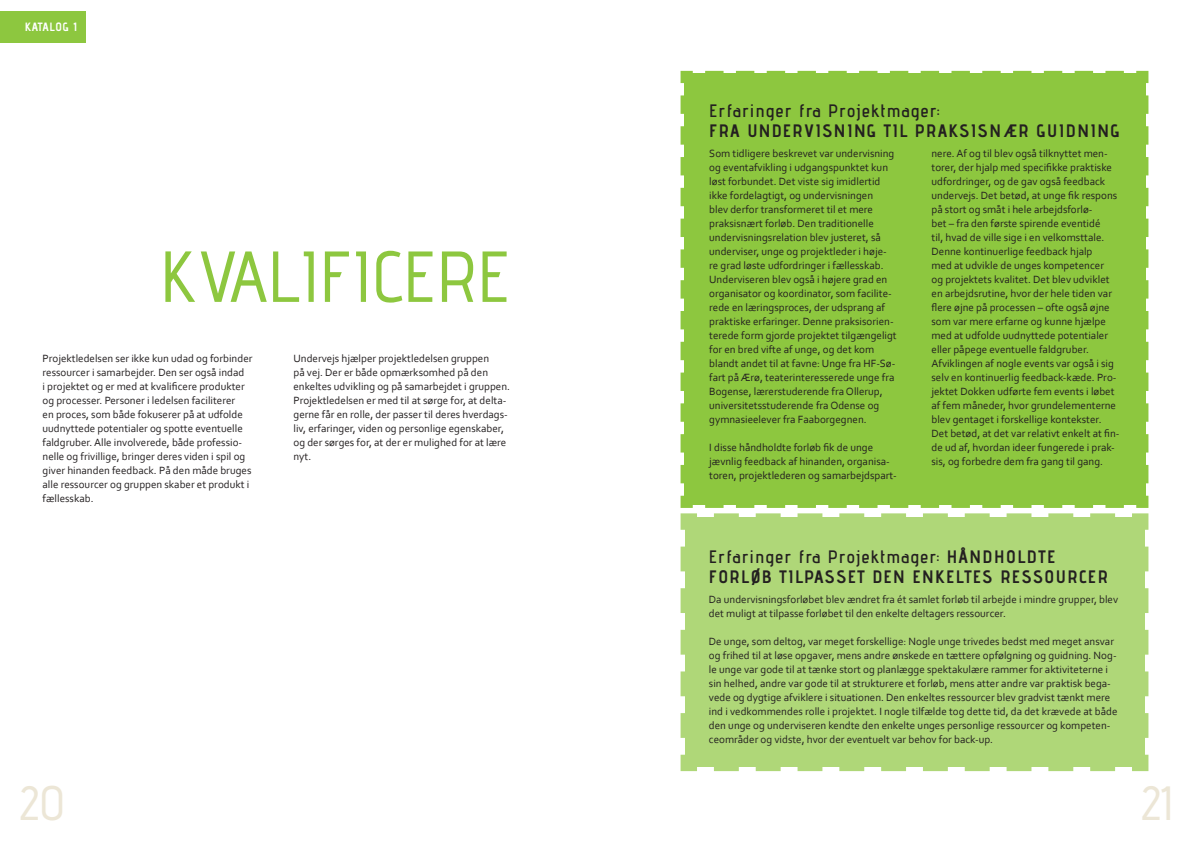
<style>
.page{position:relative;width:1191px;height:842px;background:#fff}
.page>*{position:absolute;margin:0;border:0;box-sizing:border-box;transform-origin:0 0}
.t1{font:500 72px "Advent Pro";color:#8dc73f}
.t2{font:500 48px "Advent Pro";color:#ece6d6}
.t3{font:700 18px/20px "Advent Pro";letter-spacing:.075em;color:#231f20}
.t4{font:600 18px "Advent Pro";letter-spacing:.075em;color:#231f20}
.t5{font:700 12px "Advent Pro";letter-spacing:.05em;color:#fff}
.t6{font:11px/14px "Corbel";color:#231f20}
.s1{font-weight:600}
</style>
<div class="page">
<div style="left:680px;top:70px;width:469px;height:438px;background:#8dc73f"></div>
<svg style="left:705px;top:502px;width:425px;height:6px"></svg>
<div style="left:680px;top:513px;width:469px;height:259px;background:#afd778"></div>
<div style="left:0;top:11px;width:85px;height:32px;background:#8dc73f"></div>
<p class="t5" style="left:25px;top:20px;width:53px">KATALOG 1</p>
<h1 class="t1" style="left:160px;top:233px;width:352px">KVALIFICERE</h1>
<p class="t6" style="left:43px;top:351px;width:211px">Projektledelsen ser ikke kun udad og forbinder ressourcer i samarbejder. Den ser også indad<br>i projektet og er med at kvalificere produkter og processer. Personer i ledelsen faciliterer<br>en proces, som både fokuserer på at udfolde uudnyttede potentialer og spotte eventuelle faldgruber. Alle involverede, både professio&shy;nelle og frivillige, bringer deres viden i spil og giver hinanden feedback. På den måde bruges alle ressourcer og gruppen skaber et produkt i fællesskab.</p>
<p class="t6" style="left:293px;top:351px;width:218px">Undervejs hjælper projektledelsen gruppen<br>på vej. Der er både opmærksomhed på den enkeltes udvikling og på samarbejdet i gruppen.<br>Projektledelsen er med til at sørge for, at delta&shy;gerne får en rolle, der passer til deres hverdags&shy;liv, erfaringer, viden og personlige egenskaber, og der sørges for, at der er mulighed for at lære nyt.</p>
<h3 class="t4" style="left:709px;top:100px;width:231px">Erfaringer fra Projektmager:</h3>
<h3 class="t3" style="left:709px;top:120px;width:412px">FRA UNDERVISNING TIL PRAKSISNÆR GUIDNING</h3>
<p class="t6" style="left:709px;top:146px;width:189px">Som tidligere beskrevet var undervisning og eventafvikling i udgangspunktet kun løst forbundet. Det viste sig imidlertid ikke fordelagtigt, og undervisningen<br>blev derfor transformeret til et mere praksisnært forløb. Den traditionelle undervisningsrelation blev justeret, så underviser, unge og projektleder i høje&shy;re grad løste udfordringer i fællesskab.<br>Underviseren blev også i højere grad en organisator og koordinator, som facilite&shy;rede en læringsproces, der udsprang af praktiske erfaringer. Denne praksisorien&shy;terede form gjorde projektet tilgængeligt for en bred vifte af unge, og det kom blandt andet til at favne: Unge fra HF-Sø&shy;fart på Ærø, teaterinteresserede unge fra Bogense, lærerstuderende fra Ollerup, universitetsstuderende fra Odense og gymnasieelever fra Faaborgegnen.</p>
<p class="t6" style="left:709px;top:440px;width:189px">I disse håndholdte forløb fik de unge jævnlig feedback af hinanden, organisa&shy;toren, projektlederen og samarbejdspart-</p>
<p class="t6" style="left:931px;top:146px;width:189px">nere. Af og til blev også tilknyttet men&shy;torer, der hjalp med specifikke praktiske udfordringer, og de gav også feedback undervejs. Det betød, at unge fik respons på stort og småt i hele arbejdsforlø-<br>bet – fra den første spirende eventidé<br>til, hvad de ville sige i en velkomsttale.<br>Denne kontinuerlige feedback hjalp<br>med at udvikle de unges kompetencer<br>og projektets kvalitet. Det blev udviklet en arbejdsrutine, hvor der hele tiden var flere øjne på processen – ofte også øjne som var mere erfarne og kunne hjælpe med at udfolde uudnyttede potentialer eller påpege eventuelle faldgruber.<br>Afviklingen af nogle events var også i sig selv en kontinuerlig feedback-kæde. Pro&shy;jektet Dokken udførte fem events i løbet af fem måneder, hvor grundelementerne blev gentaget i forskellige kontekster.<br>Det betød, at det var relativt enkelt at fin&shy;de ud af, hvordan ideer fungerede i prak&shy;sis, og forbedre dem fra gang til gang.</p>
<h3 class="t3" style="left:709px;top:546px;width:400px"><span class="s1">Erfaringer fra Projektmager:</span> HÅNDHOLDTE<br>FORLØB TILPASSET DEN ENKELTES RESSOURCER</h3>
<p class="t6" style="left:709px;top:592px;width:411px">Da undervisningsforløbet blev ændret fra ét samlet forløb til arbejde i mindre grupper, blev det muligt at tilpasse forløbet til den enkelte deltagers ressourcer.</p>
<p class="t6" style="left:709px;top:634px;width:410px">De unge, som deltog, var meget forskellige: Nogle unge trivedes bedst med meget ansvar og frihed til at løse opgaver, mens andre ønskede en tættere opfølgning og guidning. Nog&shy;le unge var gode til at tænke stort og planlægge spektakulære rammer for aktiviteterne i sin helhed, andre var gode til at strukturere et forløb, mens atter andre var praktisk bega&shy;vede og dygtige afviklere i situationen. Den enkeltes ressourcer blev gradvist tænkt mere ind i vedkommendes rolle i projektet. I nogle tilfælde tog dette tid, da det krævede at både den unge og underviseren kendte den enkelte unges personlige ressourcer og kompeten&shy;ceområder og vidste, hvor der eventuelt var behov for back-up.</p>
<h2 class="t2" style="left:20px;top:774px;width:47px">20</h2>
<h2 class="t2" style="left:1141px;top:774px;width:31px">21</h2>
</div>
